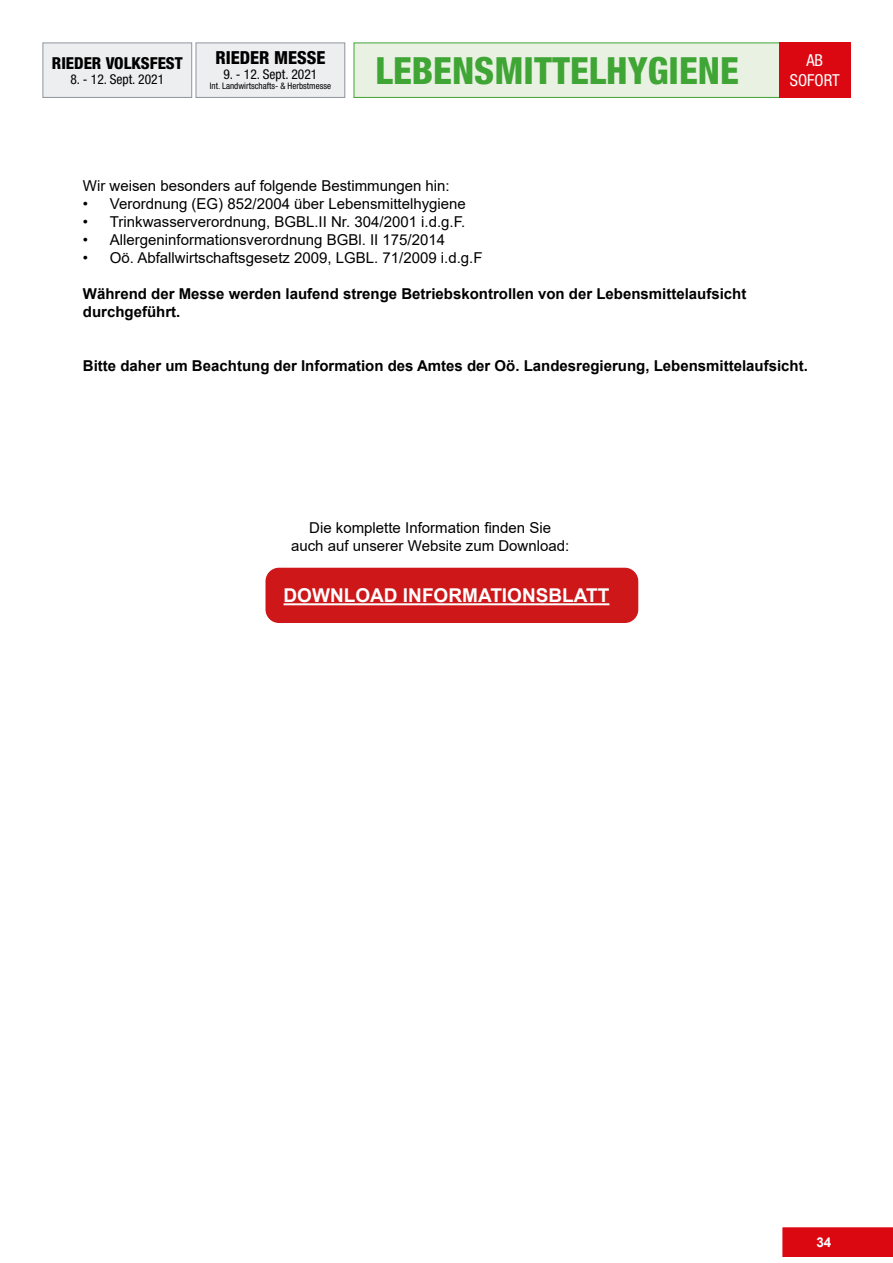
<style>
.page{position:relative;width:893px;height:1263px;background:#fff}
.page>*{position:absolute;margin:0;border:0;box-sizing:border-box;transform-origin:0 0}
.t1{font:800 condensed 37.5px "Helvetica Neue LT Std";color:#3fa535}
.t2{font:700 19.05px "Arial";color:#fff}
.t3{font:800 condensed 18px "Helvetica Neue LT Std";color:#000}
.t4{font:800 condensed 16.5px "Helvetica Neue LT Std";color:#000}
.t5{font:condensed 16.5px/19.8px "Helvetica Neue LT Std";color:#fff;text-align:center}
.t6{font:15px/18px "Arial";color:#000;text-align:center}
.t7{font:700 15px/18px "Arial";color:#000}
.t8{font:condensed 13.5px "Helvetica Neue LT Std";color:#000}
.t9{font:700 13.5px "Arial";color:#fff}
.t10{font:condensed 9px "Helvetica Neue LT Std";color:#000}
</style>
<div class="page">
<div style="left:354px;top:43px;width:467px;height:54px;background:#e9f1e2"></div>
<div style="left:354px;top:43px;width:467px;height:55px;border:1px solid #3fa535"></div>
<div style="left:779px;top:43px;width:71px;height:55px;background:#db0812"></div>
<div style="left:782px;top:1227px;width:111px;height:30px;background:#db0812"></div>
<div style="left:266px;top:568px;width:371px;height:54px;background:#cd1719;border-radius:13px"></div>
<div style="left:265px;top:568px;width:373px;height:55px;border:2px solid #cd1719;border-radius:13px"></div>
<hr style="left:284px;top:603px;width:325px;height:2px;background:#fff">
<div style="left:43px;top:43px;width:149px;height:54px;background:#edeef0"></div>
<div style="left:43px;top:43px;width:149px;height:55px;border:1px solid #8f949b"></div>
<div style="left:196px;top:43px;width:149px;height:54px;background:#edeef0"></div>
<div style="left:196px;top:43px;width:149px;height:55px;border:1px solid #8f949b"></div>
<p class="t4" style="left:52px;top:52px;width:132px">RIEDER VOLKSFEST</p>
<p class="t8" style="left:70px;top:71px;width:95px">8. - 12. Sept. 2021</p>
<p class="t3" style="left:215px;top:46px;width:112px">RIEDER MESSE</p>
<p class="t8" style="left:223px;top:66px;width:95px">9. - 12. Sept. 2021</p>
<p class="t10" style="left:210px;top:81px;width:123px">Int. Landwirtschafts- &amp; Herbstmesse</p>
<h1 class="t1" style="left:376px;top:47px;width:365px">LEBENSMITTELHYGIENE</h1>
<p class="t5" style="left:790px;top:50px;width:51px">AB<br>SOFORT</p>
<p class="t6" style="left:83px;top:176px;width:368px">Wir weisen besonders auf folgende Bestimmungen hin:</p>
<p class="t6" style="left:83px;top:194px;width:385px">• Verordnung (EG) 852/2004 über Lebensmittelhygiene</p>
<p class="t6" style="left:83px;top:212px;width:384px">• Trinkwasserverordnung, BGBL.II Nr. 304/2001 i.d.g.F.</p>
<p class="t6" style="left:83px;top:230px;width:364px">• Allergeninformationsverordnung BGBl. II 175/2014</p>
<p class="t6" style="left:83px;top:248px;width:401px">• Oö. Abfallwirtschaftsgesetz 2009, LGBL. 71/2009 i.d.g.F</p>
<p class="t7" style="left:83px;top:284px;width:665px">Während der Messe werden laufend strenge Betriebskontrollen von der Lebensmittelaufsicht durchgeführt.</p>
<p class="t7" style="left:83px;top:356px;width:726px">Bitte daher um Beachtung der Information des Amtes der Oö. Landesregierung, Lebensmittelaufsicht.</p>
<p class="t6" style="left:291px;top:519px;width:280px">Die komplette Information finden Sie<br>auch auf unserer Website zum Download:</p>
<p class="t2" style="left:284px;top:582px;width:327px">DOWNLOAD INFORMATIONSBLATT</p>
<p class="t9" style="left:816px;top:1233px;width:17px">34</p>
</div>
